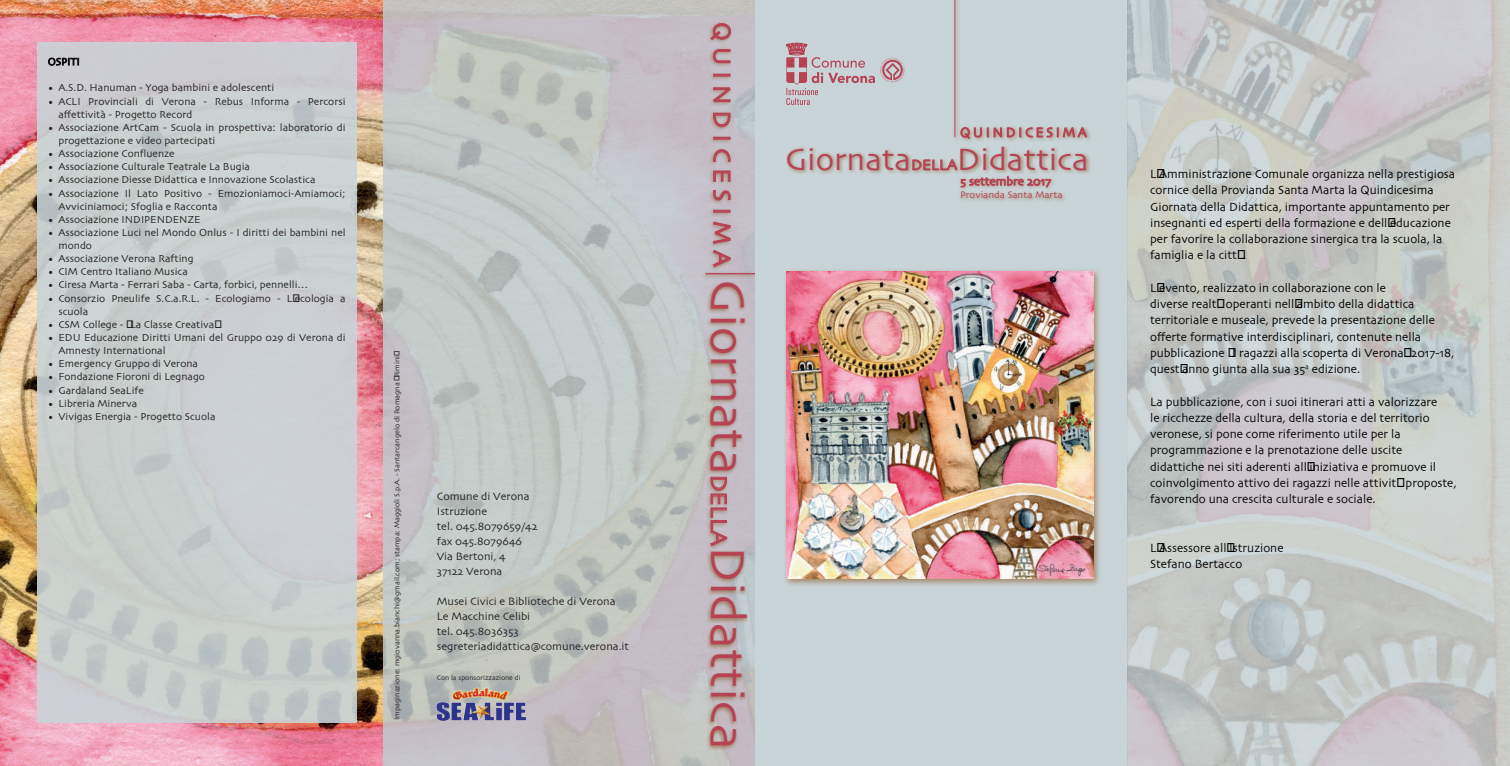
<style>
.page{position:relative;width:1510px;height:766px;background:#fff}
.page>*{position:absolute;margin:0;border:0;box-sizing:border-box;transform-origin:0 0}
.t1{font:49.88px "Skia";color:#b54354}
.t2{font:32.25px "Skia";color:#b54354}
.t3{font:12.5px/16.2px "Skia";color:#000}
.t4{font:11.25px/15px "Skia";color:#231f20}
.t5{font:10.62px/13.1px "Skia";color:#231f20}
.t6{font:10.62px "Skia";color:#000001}
.t7{font:10px "Skia";color:#b54354}
.t8{font:7.5px "Skia";color:#231f20}
.t9{font:7.12px "Skia";color:#231f20}
.s1{font-size:25px}
.s2{font-size:23.75px}
.s3{font-size:15.25px}
</style>
<div class="page">
<img style="left:0;top:0;width:755px;height:765px">
<div style="left:755px;top:0;width:372px;height:765px;background:#c9d4d8"></div>
<div style="left:783px;top:268px;width:318px;height:319px;background:#926435;opacity:.7"></div>
<img style="left:786px;top:271px;width:307px;height:307px">
<img style="left:1127px;top:0;width:382px;height:765px">
<div style="left:951px;top:0;width:9px;height:142px;background:#926435;opacity:.7"></div>
<hr style="left:954px;top:0;width:1px;height:137px;background:#b54354">
<div style="left:701px;top:21px;width:56px;height:729px;background:#926435;opacity:.7"></div>
<hr style="left:705px;top:273px;width:50px;height:1px;background:#b54354">
<svg style="left:710px;top:23px;width:21px;height:17px"></svg>
<svg style="left:713px;top:49px;width:17px;height:14px"></svg>
<svg style="left:713px;top:74px;width:17px;height:3px"></svg>
<svg style="left:713px;top:87px;width:18px;height:15px"></svg>
<svg style="left:713px;top:113px;width:17px;height:14px"></svg>
<svg style="left:713px;top:137px;width:17px;height:3px"></svg>
<svg style="left:713px;top:149px;width:17px;height:13px"></svg>
<svg style="left:713px;top:170px;width:17px;height:12px"></svg>
<svg style="left:713px;top:190px;width:17px;height:10px"></svg>
<svg style="left:713px;top:210px;width:17px;height:3px"></svg>
<svg style="left:713px;top:221px;width:18px;height:23px"></svg>
<svg style="left:712px;top:250px;width:19px;height:17px"></svg>
<svg style="left:710px;top:476px;width:17px;height:70px"></svg>
<svg style="left:37px;top:43px;width:319px;height:680px;background:#c9cecf"></svg>
<svg style="left:786px;top:43px;width:118px;height:62px"></svg>
<svg style="left:48px;top:45px;width:31px;height:21px"></svg>
<div style="left:958px;top:125px;width:134px;height:19px;background:#926435;opacity:.7"></div>
<svg style="left:960px;top:125px;width:127px;height:14px"></svg>
<div style="left:958px;top:174px;width:108px;height:29px;background:#926435;opacity:.7"></div>
<div style="left:785px;top:144px;width:305px;height:31px;background:#926435;opacity:.7"></div>
<svg style="left:912px;top:159px;width:139px;height:32px"></svg>
<img style="left:437px;top:684px;width:89px;height:37px">
<p class="t6" style="left:48px;top:55px;width:34px">OSPITI</p>
<p class="t5" style="left:48px;top:82px;width:228px">• A.S.D. Hanuman - Yoga bambini e adolescenti</p>
<p class="t5" style="left:58px;top:95px;width:289px;text-indent:-11px">• ACLI Provinciali di Verona - Rebus Informa - Percorsi affettività - Progetto Record</p>
<p class="t5" style="left:58px;top:121px;width:289px;text-indent:-11px">• Associazione ArtCam - Scuola in prospettiva: laboratorio di progettazione e video partecipati</p>
<p class="t5" style="left:48px;top:148px;width:128px">• Associazione Confluenze</p>
<p class="t5" style="left:48px;top:161px;width:204px">• Associazione Culturale Teatrale La Bugia</p>
<p class="t5" style="left:48px;top:174px;width:269px">• Associazione Diesse Didattica e Innovazione Scolastica</p>
<p class="t5" style="left:58px;top:187px;width:289px;text-indent:-11px">• Associazione Il Lato Positivo - Emozioniamoci-Amiamoci;<br>Avviciniamoci; Sfoglia e Racconta</p>
<p class="t5" style="left:48px;top:213px;width:154px">• Associazione INDIPENDENZE</p>
<p class="t5" style="left:58px;top:226px;width:289px;text-indent:-11px">• Associazione Luci nel Mondo Onlus - I diritti dei bambini nel mondo</p>
<p class="t5" style="left:48px;top:253px;width:147px">• Associazione Verona Rafting</p>
<p class="t5" style="left:48px;top:266px;width:142px">• CIM Centro Italiano Musica</p>
<p class="t5" style="left:48px;top:279px;width:262px">• Ciresa Marta - Ferrari Saba - Carta, forbici, pennelli…</p>
<p class="t5" style="left:58px;top:292px;width:289px;text-indent:-11px">• Consorzio Pneulife S.C.a.R.L. - Ecologiamo - L’ecologia a scuola</p>
<p class="t5" style="left:48px;top:318px;width:172px">• CSM College - “La Classe Creativa”</p>
<p class="t5" style="left:58px;top:331px;width:288px;text-indent:-11px">• EDU Educazione Diritti Umani del Gruppo 029 di Verona di<br>Amnesty International</p>
<p class="t5" style="left:48px;top:358px;width:152px">• Emergency Gruppo di Verona</p>
<p class="t5" style="left:48px;top:371px;width:159px">• Fondazione Fioroni di Legnago</p>
<p class="t5" style="left:48px;top:384px;width:97px">• Gardaland SeaLife</p>
<p class="t5" style="left:48px;top:397px;width:91px">• Libreria Minerva</p>
<p class="t5" style="left:48px;top:410px;width:169px">• Vivigas Energia - Progetto Scuola</p>
<p class="t8" style="left:392px;top:719px;width:370px;rotate:-90deg">Impaginazione: mgiovanna.bianchi@gmail.com; stampa: Maggioli S.p.A. - Santarcangelo di Romagna (Rimini)</p>
<p class="t4" style="left:437px;top:489px;width:102px">Comune di Verona<br>Istruzione<br>tel. 045.8079659/42 fax 045.8079646<br>Via Bertoni, 4<br>37122 Verona</p>
<p class="t4" style="left:437px;top:594px;width:194px">Musei Civici e Biblioteche di Verona<br>Le Macchine Celibi<br>tel. 045.8036353 segreteriadidattica@comune.verona.it</p>
<p class="t9" style="left:437px;top:672px;width:85px">Con la sponsorizzazione di</p>
<h1 class="t1" style="left:757px;top:22px;width:728px;rotate:90deg"><span class="s1">Q U I N D I C E S I M A</span> Giornata<span class="s2">DELLA</span>Didattica</h1>
<h2 class="t2" style="left:785px;top:140px;width:305px">Giornata<span class="s3">DELLA</span>Didattica</h2>
<p class="t7" style="left:960px;top:189px;width:104px">Provianda Santa Marta</p>
<p class="t3" style="left:1150px;top:166px;width:306px">L’Amministrazione Comunale organizza nella prestigiosa cornice della Provianda Santa Marta la Quindicesima Giornata della Didattica, importante appuntamento per insegnanti ed esperti della formazione e dell’educazione per favorire la collaborazione sinergica tra la scuola, la famiglia e la città.</p>
<p class="t3" style="left:1150px;top:280px;width:306px">L’evento, realizzato in collaborazione con le<br>diverse realtà operanti nell’ambito della didattica territoriale e museale, prevede la presentazione delle offerte formative interdisciplinari, contenute nella pubblicazione “I ragazzi alla scoperta di Verona” 2017-18, quest’anno giunta alla sua 35<sup>a</sup> edizione.</p>
<p class="t3" style="left:1150px;top:394px;width:308px">La pubblicazione, con i suoi itinerari atti a valorizzare<br>le ricchezze della cultura, della storia e del territorio veronese, si pone come riferimento utile per la programmazione e la prenotazione delle uscite didattiche nei siti aderenti all’iniziativa e promuove il coinvolgimento attivo dei ragazzi nelle attività proposte, favorendo una crescita culturale e sociale.</p>
<p class="t3" style="left:1150px;top:540px;width:135px">L’Assessore all’Istruzione<br>Stefano Bertacco</p>
</div>
